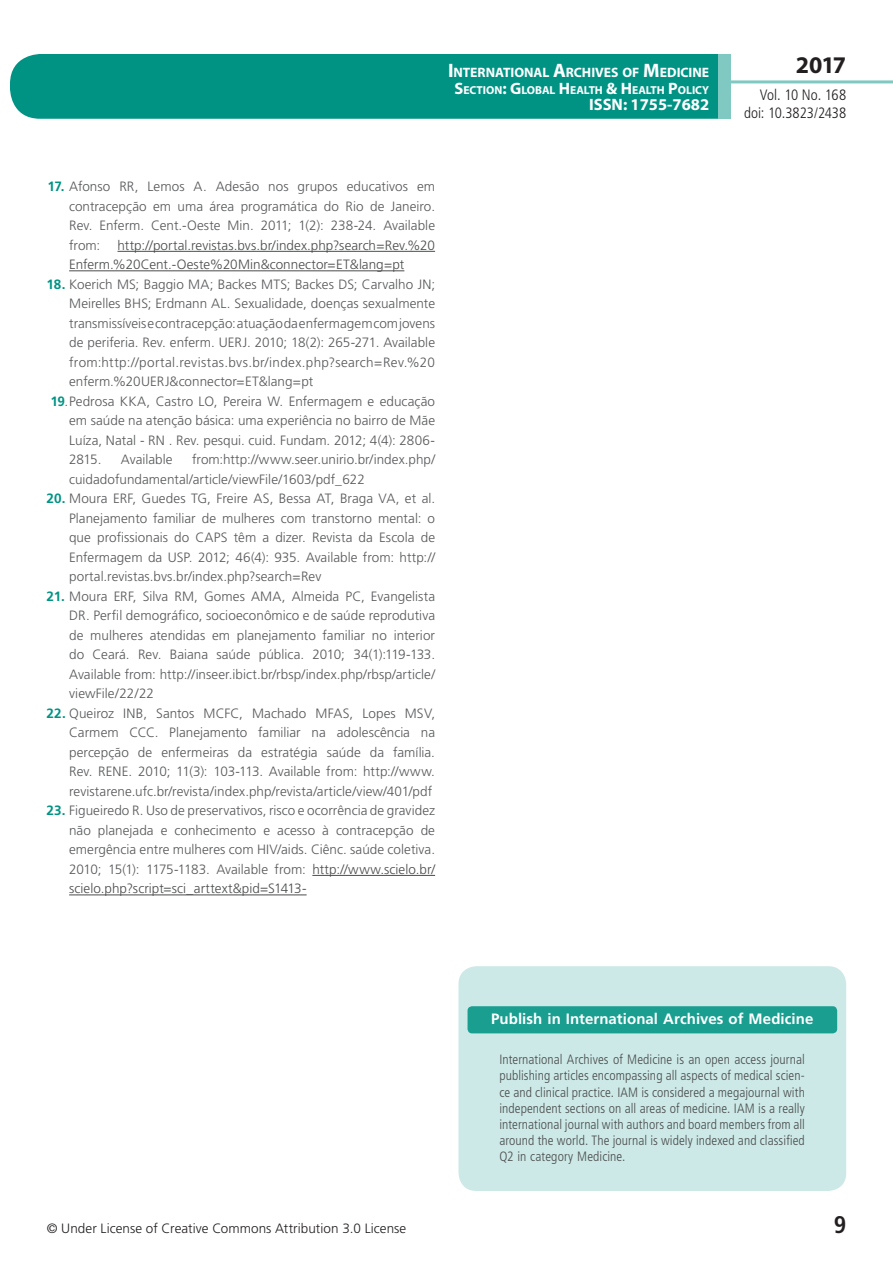
<style>
.page{position:relative;width:893px;height:1263px;background:#fff}
.page>*{position:absolute;margin:0;border:0;box-sizing:border-box;transform-origin:0 0}
.t1{font:700 24px "Myriad Pro";color:#231f20}
.t2{font:700 condensed 24px "Frutiger LT Std";color:#231f20}
.t3{font:700 16.5px "Myriad Pro";color:#fff}
.t4{font:700 15px "Frutiger LT Std";letter-spacing:.005em;color:#fff}
.t5{font:300 condensed 15px/18px "Frutiger LT Std";color:#231f20;text-align:right}
.t6{font:700 13.65px "Myriad Pro";letter-spacing:-.005em;color:#fff}
.t7{font:300 13.5px/19.5px "Frutiger LT Std";letter-spacing:.005em;color:#57585a;text-align:justify}
.t8{font:300 condensed 13.5px/16.2px "Frutiger LT Std";letter-spacing:.01em;color:#4b4c4d;text-align:justify}
.t9{font:300 13.5px/19.5px "Frutiger LT Std";color:#4b4c4d}
.t10{font:300 13.5px "Frutiger LT Std";letter-spacing:.025em;color:#57585a}
.t11{font:300 13.5px "Frutiger LT Std";letter-spacing:.005em;color:#231f20}
.t12{font:700 11.55px "Myriad Pro";color:#fff}
.s1{font-size:19.5px}
.s2{font-size:16.5px}
.s3{font-weight:700;color:#009384}
.s4{color:#4b4c4d}
</style>
<div class="page">
<div style="left:10px;top:54px;width:775px;height:65px;background:#009384;border-radius:30px"></div>
<div style="left:732px;top:0;width:161px;height:157px;background:#fff"></div>
<hr style="left:730px;top:80px;width:163px;height:3px;background:#80c9c2">
<div style="left:718px;top:54px;width:13px;height:65px;background:#80c9c2"></div>
<hr style="left:117px;top:251px;width:318px;height:1px;background:#4b4c4d">
<hr style="left:69px;top:270px;width:335px;height:1px;background:#4b4c4d">
<hr style="left:312px;top:875px;width:123px;height:1px;background:#4b4c4d">
<hr style="left:69px;top:894px;width:238px;height:1px;background:#4b4c4d">
<div style="left:458px;top:966px;width:388px;height:225px;background:#cce9e7;border-radius:18px"></div>
<div style="left:467px;top:1006px;width:370px;height:27px;background:#1a9e90;border-radius:4px"></div>
<p class="t6" style="left:448px;top:64px;width:263px"><span class="s1">I</span>NTERNATIONAL <span class="s1">A</span>RCHIVES OF <span class="s1">M</span>EDICINE</p>
<p class="t12" style="left:454px;top:82px;width:256px"><span class="s2">S</span>ECTION<span class="s2">: G</span>LOBAL <span class="s2">H</span> EALTH <span class="s2">&amp; H</span> EALTH <span class="s2">P</span>OLICY</p>
<p class="t3" style="left:589px;top:94px;width:122px">ISSN: 1755-7682</p>
<p class="t7" style="left:69px;top:177px;width:367px;text-indent:-22px"><span class="s3">17.</span> Afonso RR, Lemos A. Adesão nos grupos educativos em contracepção em uma área programática do Rio de Janeiro.<br>Rev. Enferm. Cent.-Oeste Min. 2011; 1(2): 238-24. Available from:</p>
<p class="t9" style="left:69px;top:236px;width:367px;text-indent:48px">http://portal.revistas.bvs.br/index.php?search=Rev.%20<br>Enferm.%20Cent.-Oeste%20Min&amp;connector=ET&amp;lang=pt</p>
<p class="t7" style="left:47px;top:275px;width:390px"><span class="s3">18.</span> Koerich MS; Baggio MA; Backes MTS; Backes DS; Carvalho JN;</p>
<p class="t7" style="left:69px;top:294px;width:367px">Meirelles BHS; Erdmann AL. Sexualidade, doenças sexualmente</p>
<p class="t7" style="left:69px;top:314px;width:367px">transmissíveis e contracepção: atuação da enfermagem com jovens</p>
<p class="t7" style="left:69px;top:333px;width:367px">de periferia. Rev. enferm. UERJ. 2010; 18(2): 265-271. Available</p>
<p class="t10" style="left:69px;top:355px;width:367px">from:http://portal.revistas.bvs.br/index.php?search=Rev.%20</p>
<p class="t7" style="left:69px;top:372px;width:246px">enferm.%20UERJ&amp;connector=ET&amp;lang=pt</p>
<p class="t7" style="left:50px;top:392px;width:386px"><span class="s3">19</span>.Pedrosa KKA, Castro LO, Pereira W. Enfermagem e educação</p>
<p class="t7" style="left:69px;top:411px;width:367px">em saúde na atenção básica: uma experiência no bairro de Mãe</p>
<p class="t7" style="left:69px;top:431px;width:367px">Luíza, Natal - RN . Rev. pesqui. cuid. Fundam. 2012; 4(4): 2806-</p>
<p class="t7" style="left:69px;top:450px;width:34px">2815.</p>
<p class="t7" style="left:121px;top:450px;width:53px">Available</p>
<p class="t7" style="left:69px;top:450px;width:367px;text-indent:123px">from:http://www.seer.unirio.br/index.php/ cuidadofundamental/article/viewFile/1603/pdf_622</p>
<p class="t7" style="left:69px;top:489px;width:367px;text-indent:-23px"><span class="s3">20.</span> Moura ERF, Guedes TG, Freire AS, Bessa AT, Braga VA, et al.<br>Planejamento familiar de mulheres com transtorno mental: o que profissionais do CAPS têm a dizer. Revista da Escola de Enfermagem da USP. 2012; 46(4): 935. Available from: http:// portal.revistas.bvs.br/index.php?search=Rev</p>
<p class="t7" style="left:69px;top:587px;width:367px;text-indent:-23px"><span class="s3">21.</span> Moura ERF, Silva RM, Gomes AMA, Almeida PC, Evangelista DR. Perfil demográfico, socioeconômico e de saúde reprodutiva de mulheres atendidas em planejamento familiar no interior do Ceará. Rev. Baiana saúde pública. 2010; 34(1):119-133.<br>Available from: http://inseer.ibict.br/rbsp/index.php/rbsp/article/ viewFile/22/22</p>
<p class="t7" style="left:69px;top:704px;width:367px;text-indent:-23px"><span class="s3">22.</span> Queiroz INB, Santos MCFC, Machado MFAS, Lopes MSV, Carmem CCC. Planejamento familiar na adolescência na percepção de enfermeiras da estratégia saúde da família.<br>Rev. RENE. 2010; 11(3): 103-113. Available from: http://www. revistarene.ufc.br/revista/index.php/revista/article/view/401/pdf</p>
<p class="t7" style="left:69px;top:801px;width:367px;text-indent:-22px"><span class="s3">23.</span> Figueiredo R. Uso de preservativos, risco e ocorrência de gravidez não planejada e conhecimento e acesso à contracepção de emergência entre mulheres com HIV/aids. Ciênc. saúde coletiva.<br>2010; 15(1): 1175-1183. Available from: <span class="s4">http://www.scielo.br/ scielo.php?script=sci_arttext&amp;pid=S1413-</span></p>
<h1 class="t1" style="left:796px;top:49px;width:52px">2017</h1>
<p class="t5" style="left:744px;top:86px;width:103px">Vol. 10 No. 168 doi: 10.3823/2438</p>
<p class="t4" style="left:491px;top:1010px;width:324px">Publish in International Archives of Medicine</p>
<p class="t8" style="left:499px;top:1052px;width:307px">International Archives of Medicine is an open access journal publishing articles encompassing all aspects of medical scien&shy;ce and clinical practice. IAM is considered a megajournal with independent sections on all areas of medicine. IAM is a really international journal with authors and board members from all around the world. The journal is widely indexed and classified Q2 in category Medicine.</p>
<p class="t11" style="left:47px;top:1220px;width:361px">© Under License of Creative Commons Attribution 3.0 License</p>
<h1 class="t2" style="left:834px;top:1210px;width:14px">9</h1>
</div>
